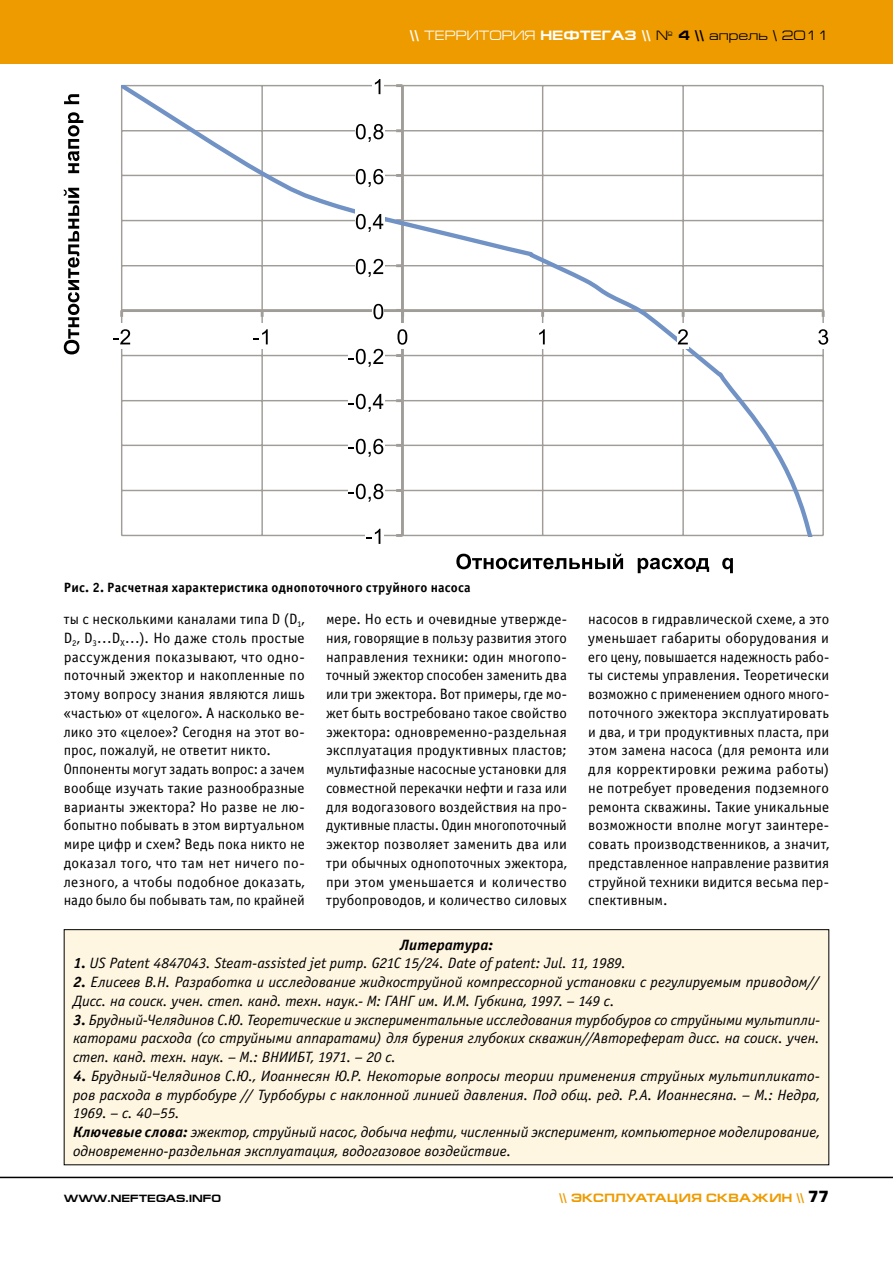
<style>
.page{position:relative;width:893px;height:1263px;background:#fff}
.page>*{position:absolute;margin:0;border:0;box-sizing:border-box;transform-origin:0 0}
.t1{font:15px/18.8px "Officina Sans C";letter-spacing:.01em;color:#000;text-align:justify}
.t2{font:italic 15px/18.8px "Officina Sans C";letter-spacing:-.005em;color:#000;scale:1.05 1}
.t3{font:italic 15px/18.8px "Officina Sans C";letter-spacing:-.005em;color:#000;scale:1.04 1}
.t4{font:italic 15px/18.8px "Officina Sans C";letter-spacing:-.005em;color:#000;text-align:justify}
.t5{font:italic 700 15px "Officina Sans C";letter-spacing:.005em;color:#000;scale:1.04 1}
.t6{font:700 13.5px "Officina Sans C";letter-spacing:.015em;color:#000}
.t7{font:700 13.5px "Europe Ext";color:#fff}
.t8{font:700 12px "Europe Ext";letter-spacing:.025em;color:#ee9b00}
.t9{font:700 10.5px "Europe Ext";color:#000}
.s1{font-weight:400}
.s2{font-weight:400;color:#000}
.s3{color:#000}
.s4{font-weight:700}
.s5{font-family:"Europe";font-size:15px;color:#000}
</style>
<div class="page">
<div style="left:0;top:0;width:893px;height:64px;background:#ee9b00"></div>
<hr style="left:0;top:1177px;width:893px;height:1px;background:#000">
<div style="left:64px;top:930px;width:765px;height:235px;background:#fff6e1"></div>
<div style="left:64px;top:929px;width:765px;height:236px;border:1px solid #000"></div>
<hr style="left:121px;top:86px;width:1px;height:449px;background:#a09c98">
<svg style="left:122px;top:85px;width:703px;height:451px"></svg>
<div style="left:366px;top:523px;width:18px;height:25px;background:#fff"></div>
<svg style="left:366px;top:529px;width:14px;height:15px"></svg>
<div style="left:348px;top:478px;width:36px;height:25px;background:#fff"></div>
<svg style="left:349px;top:484px;width:34px;height:18px"></svg>
<div style="left:348px;top:433px;width:36px;height:25px;background:#fff"></div>
<svg style="left:349px;top:439px;width:34px;height:18px"></svg>
<div style="left:348px;top:388px;width:36px;height:25px;background:#fff"></div>
<svg style="left:349px;top:394px;width:34px;height:18px"></svg>
<div style="left:348px;top:343px;width:36px;height:25px;background:#fff"></div>
<svg style="left:349px;top:349px;width:34px;height:18px"></svg>
<div style="left:373px;top:298px;width:11px;height:25px;background:#fff"></div>
<svg style="left:373px;top:304px;width:10px;height:15px"></svg>
<div style="left:355px;top:253px;width:29px;height:25px;background:#fff"></div>
<svg style="left:356px;top:259px;width:27px;height:18px"></svg>
<div style="left:355px;top:208px;width:29px;height:25px;background:#fff"></div>
<svg style="left:356px;top:214px;width:27px;height:18px"></svg>
<div style="left:355px;top:163px;width:29px;height:25px;background:#fff"></div>
<svg style="left:356px;top:169px;width:27px;height:18px"></svg>
<div style="left:355px;top:118px;width:29px;height:25px;background:#fff"></div>
<svg style="left:356px;top:124px;width:27px;height:18px"></svg>
<svg style="left:373px;top:79px;width:11px;height:19px"></svg>
<svg style="left:375px;top:79px;width:5px;height:15px"></svg>
<div style="left:113px;top:323px;width:18px;height:26px;background:#fff"></div>
<svg style="left:113px;top:329px;width:17px;height:15px"></svg>
<div style="left:253px;top:323px;width:19px;height:26px;background:#fff"></div>
<svg style="left:253px;top:329px;width:15px;height:15px"></svg>
<div style="left:397px;top:323px;width:11px;height:26px;background:#fff"></div>
<svg style="left:397px;top:329px;width:10px;height:16px"></svg>
<div style="left:537px;top:323px;width:12px;height:26px;background:#fff"></div>
<svg style="left:539px;top:329px;width:6px;height:15px"></svg>
<div style="left:677px;top:323px;width:12px;height:26px;background:#fff"></div>
<svg style="left:678px;top:329px;width:10px;height:15px"></svg>
<div style="left:817px;top:323px;width:12px;height:26px;background:#fff"></div>
<svg style="left:818px;top:329px;width:10px;height:16px"></svg>
<svg style="left:64px;top:188px;width:15px;height:166px"></svg>
<svg style="left:68px;top:112px;width:15px;height:61px"></svg>
<svg style="left:64px;top:94px;width:15px;height:10px"></svg>
<svg style="left:456px;top:554px;width:167px;height:15px"></svg>
<svg style="left:638px;top:558px;width:71px;height:15px"></svg>
<svg style="left:722px;top:558px;width:11px;height:15px"></svg>
<p class="t7" style="left:410px;top:28px;width:421px">\\ <span class="s1">ТЕРРИТОРИЯ</span> НЕФТЕГАЗ \\ <span class="s2">№</span> <span class="s3">4 \\</span> <span class="s2">апрель \ 2011</span></p>
<p class="t6" style="left:64px;top:579px;width:408px">Рис. 2. Расчетная характеристика однопоточного струйного насоса</p>
<p class="t1" style="left:64px;top:610px;width:243px;text-align:left">ты с несколькими каналами типа D (D<sub>1</sub>, D<sub>2</sub>, D<sub>3</sub>…D<sub>X</sub>…). Но даже столь простые рассуждения показывают, что одно&shy;поточный эжектор и накопленные по этому вопросу знания являются лишь «частью» от «целого». А насколько ве&shy;лико это «целое»? Сегодня на этот во&shy;прос, пожалуй, не ответит никто.<br>Оппоненты могут задать вопрос: а зачем вообще изучать такие разнообразные варианты эжектора? Но разве не лю&shy;бопытно побывать в этом виртуальном мире цифр и схем? Ведь пока никто не доказал того, что там нет ничего по&shy;лезного, а чтобы подобное доказать, надо было бы побывать там, по крайней</p>
<p class="t1" style="left:326px;top:610px;width:242px">мере. Но есть и очевидные утвержде&shy;ния, говорящие в пользу развития этого направления техники: один многопо&shy;точный эжектор способен заменить два или три эжектора. Вот примеры, где мо&shy;жет быть востребовано такое свойство эжектора: одновременно-раздельная эксплуатация продуктивных пластов; мультифазные насосные установки для совместной перекачки нефти и газа или для водогазового воздействия на про&shy;дуктивные пласты. Один многопоточный эжектор позволяет заменить два или три обычных однопоточных эжектора, при этом уменьшается и количество трубопроводов, и количество силовых</p>
<p class="t1" style="left:588px;top:610px;width:242px">насосов в гидравлической схеме, а это уменьшает габариты оборудования и его цену, повышается надежность рабо&shy;ты системы управления. Теоретически возможно с применением одного много&shy;поточного эжектора эксплуатировать и два, и три продуктивных пласта, при этом замена насоса (для ремонта или для корректировки режима работы) не потребует проведения подземного ремонта скважины. Такие уникальные возможности вполне могут заинтере&shy;совать производственников, а значит, представленное направление развития струйной техники видится весьма пер&shy;спективным.</p>
<p class="t5" style="left:400px;top:936px;width:91px">Литература:</p>
<p class="t3" style="left:73px;top:954px;width:533px"><span class="s4">1.</span> US Patent 4847043. Steam-assisted jet pump. G21C 15/24. Date of patent: Jul. 11, 1989.</p>
<p class="t3" style="left:73px;top:973px;width:719px"><span class="s4">2.</span> Елисеев В.Н. Разработка и исследование жидкоструйной компрессорной установки с регулируемым приводом//<br>Дисс. на соиск. учен. степ. канд. техн. наук.- М: ГАНГ им. И.М. Губкина, 1997. – 149 с.</p>
<p class="t4" style="left:73px;top:1010px;width:748px"><span class="s4">3.</span> Брудный-Челядинов С.Ю. Теоретические и экспериментальные исследования турбобуров со струйными мультипли&shy;каторами расхода (со струйными аппаратами) для бурения глубоких скважин//Автореферат дисс. на соиск. учен. степ. канд. техн. наук. – М.: ВНИИБТ, 1971. – 20 с.</p>
<p class="t2" style="left:73px;top:1067px;width:713px"><span class="s4">4.</span> Брудный-Челядинов С.Ю., Иоаннесян Ю.Р. Некоторые вопросы теории применения струйных мультипликато&shy;ров расхода в турбобуре // Турбобуры с наклонной линией давления. Под общ. ред. Р.А. Иоаннесяна. – М.: Недра, 1969. – c. 40–55.<br><span class="s4">Ключевые слова:</span> эжектор, струйный насос, добыча нефти, численный эксперимент, компьютерное моделирование, одновременно-раздельная эксплуатация, водогазовое воздействие.</p>
<p class="t9" style="left:64px;top:1193px;width:159px">WWW.NEFTEGAS.INFO</p>
<p class="t8" style="left:559px;top:1191px;width:272px">\\ Эксплуатация скважин \\ <span class="s5">77</span></p>
</div>
